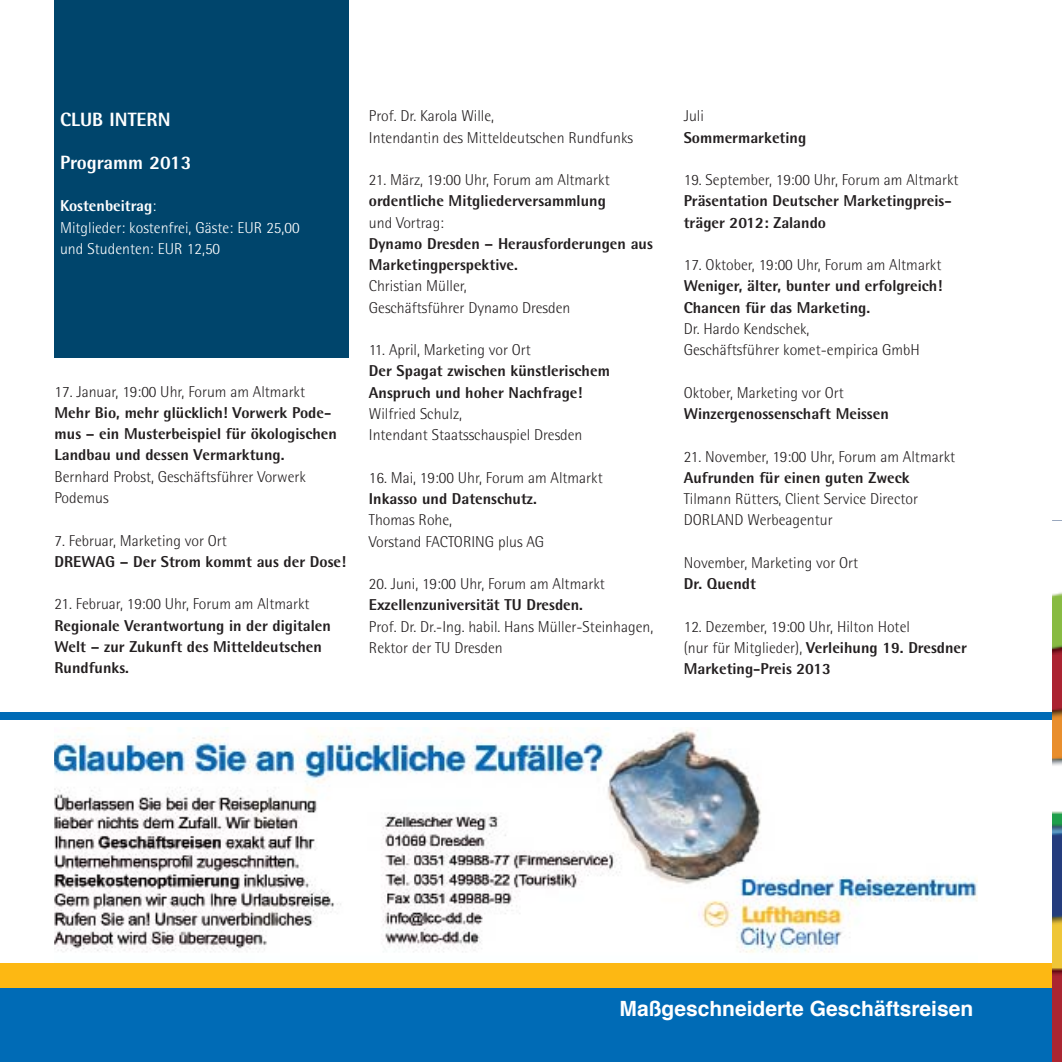
<style>
.page{position:relative;width:1062px;height:1062px;background:#fff}
.page>*{position:absolute;margin:0;border:0;box-sizing:border-box;transform-origin:0 0}
.t1{font:700 21px "Helvetica";color:#fff}
.t2{font:800 19.25px "Rotis Semi Sans";color:#fff}
.t3{font:300 15.75px/21.2px "Rotis Semi Sans";color:#231f20}
.t4{font:800 15.75px/21.3px "Rotis Semi Sans";color:#231f20}
.t5{font:300 15.75px/21.2px "Rotis Semi Sans";color:#fff}
.s1{font-weight:800}
</style>
<div class="page">
<div style="left:55px;top:0;width:294px;height:357px;background:#00456c"></div>
<img style="left:55px;top:727px;width:922px;height:226px">
<img style="left:1052px;top:592px;width:10px;height:470px">
<div style="left:0;top:988px;width:1052px;height:74px;background:#006bb6"></div>
<div style="left:0;top:712px;width:1052px;height:7px;background:#006bb6"></div>
<div style="left:0;top:963px;width:1052px;height:25px;background:#fdb813"></div>
<p class="t2" style="left:60px;top:113px;width:112px">CLUB INTERN</p>
<p class="t2" style="left:60px;top:155px;width:133px">Programm 2013</p>
<p class="t5" style="left:60px;top:197px;width:241px"><span class="s1">Kostenbeitrag</span>:<br>Mitglieder: kostenfrei, Gäste: EUR 25,00 und Studenten: EUR 12,50</p>
<p class="t3" style="left:55px;top:382px;width:252px">17. Januar, 19:00 Uhr, Forum am Altmarkt</p>
<p class="t4" style="left:55px;top:403px;width:284px">Mehr Bio, mehr glücklich! Vorwerk Pode&shy;mus – ein Musterbeispiel für ökologischen<br>Landbau und dessen Vermarktung.</p>
<p class="t3" style="left:55px;top:467px;width:253px">Bernhard Probst, Geschäftsführer Vorwerk<br>Podemus</p>
<p class="t3" style="left:55px;top:531px;width:174px">7. Februar, Marketing vor Ort</p>
<p class="t4" style="left:55px;top:552px;width:293px">DREWAG – Der Strom kommt aus der Dose!</p>
<p class="t3" style="left:55px;top:595px;width:256px">21. Februar, 19:00 Uhr, Forum am Altmarkt</p>
<p class="t4" style="left:55px;top:616px;width:278px">Regionale Verantwortung in der digitalen<br>Welt – zur Zukunft des Mitteldeutschen<br>Rundfunks.</p>
<p class="t3" style="left:369px;top:107px;width:266px">Prof. Dr. Karola Wille,<br>Intendantin des Mitteldeutschen Rundfunks</p>
<p class="t3" style="left:369px;top:171px;width:242px">21. März, 19:00 Uhr, Forum am Altmarkt</p>
<p class="t4" style="left:369px;top:192px;width:238px">ordentliche Mitgliederversammlung</p>
<p class="t3" style="left:369px;top:213px;width:77px">und Vortrag:</p>
<p class="t4" style="left:369px;top:234px;width:285px">Dynamo Dresden – Herausforderungen aus<br>Marketingperspektive.</p>
<p class="t3" style="left:369px;top:277px;width:203px">Christian Müller,<br>Geschäftsführer Dynamo Dresden</p>
<p class="t3" style="left:369px;top:341px;width:164px">11. April, Marketing vor Ort</p>
<p class="t4" style="left:369px;top:362px;width:242px">Der Spagat zwischen künstlerischem<br>Anspruch und hoher Nachfrage!</p>
<p class="t3" style="left:369px;top:404px;width:215px">Wilfried Schulz,<br>Intendant Staatsschauspiel Dresden</p>
<p class="t3" style="left:369px;top:468px;width:235px">16. Mai, 19:00 Uhr, Forum am Altmarkt</p>
<p class="t4" style="left:369px;top:489px;width:169px">Inkasso und Datenschutz.</p>
<p class="t3" style="left:369px;top:511px;width:177px">Thomas Rohe,<br>Vorstand FACTORING plus AG</p>
<p class="t3" style="left:369px;top:575px;width:237px">20. Juni, 19:00 Uhr, Forum am Altmarkt</p>
<p class="t4" style="left:369px;top:596px;width:216px">Exzellenzuniversität TU Dresden.</p>
<p class="t3" style="left:369px;top:617px;width:286px">Prof. Dr. Dr.-Ing. habil. Hans Müller-Steinhagen,<br>Rektor der TU Dresden</p>
<p class="t3" style="left:683px;top:107px;width:22px">Juli</p>
<p class="t4" style="left:683px;top:128px;width:124px">Sommermarketing</p>
<p class="t3" style="left:683px;top:171px;width:276px">19. September, 19:00 Uhr, Forum am Altmarkt</p>
<p class="t4" style="left:683px;top:192px;width:269px">Präsentation Deutscher Marketingpreis&shy;träger 2012: Zalando</p>
<p class="t3" style="left:683px;top:256px;width:259px">17. Oktober, 19:00 Uhr, Forum am Altmarkt</p>
<p class="t4" style="left:683px;top:277px;width:260px">Weniger, älter, bunter und erfolgreich!<br>Chancen für das Marketing.</p>
<p class="t3" style="left:683px;top:319px;width:238px">Dr. Hardo Kendschek,<br>Geschäftsführer komet-empirica GmbH</p>
<p class="t3" style="left:683px;top:383px;width:162px">Oktober, Marketing vor Ort</p>
<p class="t4" style="left:683px;top:404px;width:207px">Winzergenossenschaft Meissen</p>
<p class="t3" style="left:683px;top:447px;width:273px">21. November, 19:00 Uhr, Forum am Altmarkt</p>
<p class="t4" style="left:683px;top:468px;width:227px">Aufrunden für einen guten Zweck</p>
<p class="t3" style="left:683px;top:489px;width:236px">Tilmann Rütters, Client Service Director<br>DORLAND Werbeagentur</p>
<p class="t3" style="left:683px;top:553px;width:176px">November, Marketing vor Ort</p>
<p class="t4" style="left:683px;top:575px;width:74px">Dr. Quendt</p>
<p class="t3" style="left:683px;top:617px;width:285px">12. Dezember, 19:00 Uhr, Hilton Hotel<br>(nur für Mitglieder), <span class="s1">Verleihung 19. Dresdner<br>Marketing-Preis 2013</span></p>
<h1 class="t1" style="left:619px;top:1000px;width:355px">Maßgeschneiderte Geschäftsreisen</h1>
</div>
